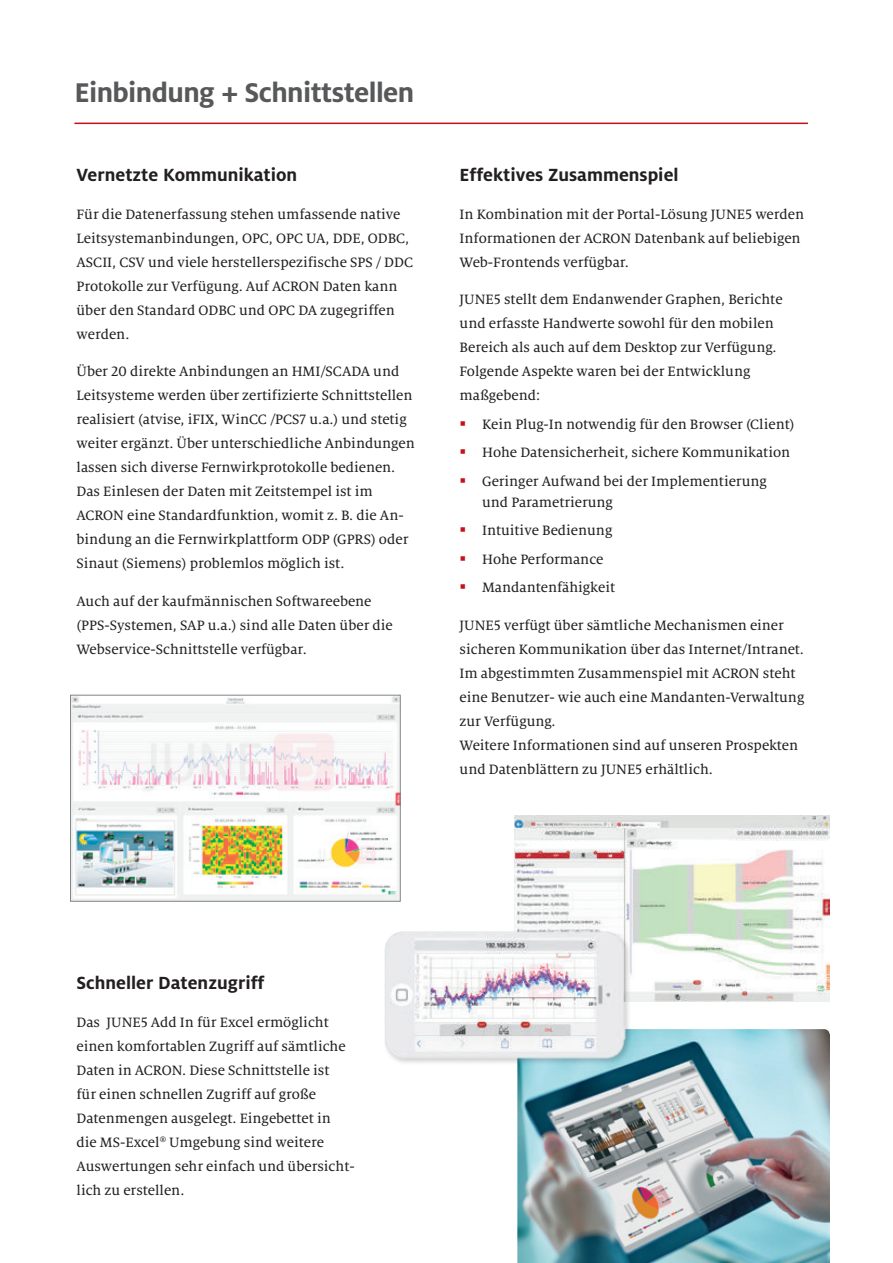
<style>
.page{position:relative;width:893px;height:1263px;background:#fff}
.page>*{position:absolute;margin:0;border:0;box-sizing:border-box;transform-origin:0 0}
.t1{font:700 30px "Milo OT";letter-spacing:-.02em;color:#57585a}
.t2{font:700 19.5px "Milo OT";color:#231f20}
.t3{font:15px/24px "Milo Serif OT Text";color:#231f20}
.s1{color:#c4121a}
</style>
<div class="page">
<hr style="left:74px;top:123px;width:734px;height:1px;background:#c4121a">
<img style="left:72px;top:697px;width:327px;height:203px">
<div style="left:70px;top:695px;width:331px;height:207px;border:1px solid #808285"></div>
<img style="left:517px;top:1029px;width:313px;height:234px">
<img style="left:514px;top:815px;width:316px;height:186px">
<div style="left:384px;top:928px;width:248px;height:137px;background:#231f20;opacity:.2"></div>
<img style="left:384px;top:928px;width:244px;height:133px">
<h1 class="t1" style="left:74px;top:77px;width:341px">Einbindung + Schnittstellen</h1>
<h2 class="t2" style="left:77px;top:165px;width:222px">Vernetzte Kommunikation</h2>
<p class="t3" style="left:77px;top:202px;width:338px">Für die Datenerfassung stehen umfassende native Leitsystemanbindungen, OPC, OPC UA, DDE, ODBC, ASCII, CSV und viele herstellerspezifische SPS / DDC Protokolle zur Verfügung. Auf ACRON Daten kann über den Standard ODBC und OPC DA zugegriffen werden.</p>
<p class="t3" style="left:77px;top:360px;width:340px">Über 20 direkte Anbindungen an HMI/SCADA und Leitsysteme werden über zertifizierte Schnittstellen realisiert (atvise, iFIX, WinCC /PCS7 u.a.) und stetig weiter ergänzt. Über unterschiedliche Anbindungen lassen sich diverse Fernwirkprotokolle bedienen.<br>Das Einlesen der Daten mit Zeitstempel ist im ACRON eine Standardfunktion, womit z. B. die An&shy;bindung an die Fernwirkplattform ODP (GPRS) oder Sinaut (Siemens) problemlos möglich ist.</p>
<p class="t3" style="left:77px;top:589px;width:318px">Auch auf der kaufmännischen Softwareebene (PPS-Systemen, SAP u.a.) sind alle Daten über die<br>Webservice-Schnittstelle verfügbar.</p>
<h2 class="t2" style="left:460px;top:165px;width:220px">Effektives Zusammenspiel</h2>
<p class="t3" style="left:460px;top:202px;width:346px">In Kombination mit der Portal-Lösung JUNE5 werden<br>Informationen der ACRON Datenbank auf beliebigen<br>Web-Frontends verfügbar.</p>
<p class="t3" style="left:460px;top:288px;width:324px">JUNE5 stellt dem Endanwender Graphen, Berichte und erfasste Handwerte sowohl für den mobilen Bereich als auch auf dem Desktop zur Verfügung.<br>Folgende Aspekte waren bei der Entwicklung maßgebend:</p>
<p class="t3" style="left:460px;top:412px;width:336px"><span class="s1">▪</span> Kein Plug-In notwendig für den Browser (Client)</p>
<p class="t3" style="left:460px;top:441px;width:332px"><span class="s1">▪</span> Hohe Datensicherheit, sichere Kommunikation</p>
<p class="t3" style="left:482px;top:471px;width:286px;line-height:21px;text-indent:-22px"><span class="s1">▪</span> Geringer Aufwand bei der Implementierung und Parametrierung</p>
<p class="t3" style="left:460px;top:519px;width:154px"><span class="s1">▪</span> Intuitive Bedienung</p>
<p class="t3" style="left:460px;top:547px;width:145px"><span class="s1">▪</span> Hohe Performance</p>
<p class="t3" style="left:460px;top:576px;width:157px"><span class="s1">▪</span> Mandantenfähigkeit</p>
<p class="t3" style="left:460px;top:613px;width:346px">JUNE5 verfügt über sämtliche Mechanismen einer sicheren Kommunikation über das Internet/Intranet.<br>Im abgestimmten Zusammenspiel mit ACRON steht eine Benutzer- wie auch eine Mandanten-Verwaltung zur Verfügung.<br>Weitere Informationen sind auf unseren Prospekten und Datenblättern zu JUNE5 erhältlich.</p>
<h2 class="t2" style="left:77px;top:973px;width:189px">Schneller Datenzugriff</h2>
<p class="t3" style="left:77px;top:1010px;width:280px">Das JUNE5 Add In für Excel ermöglicht einen komfortablen Zugriff auf sämtliche Daten in ACRON. Diese Schnittstelle ist<br>für einen schnellen Zugriff auf große Datenmengen ausgelegt. Eingebettet in die MS-Excel<sup>®</sup> Umgebung sind weitere Auswertungen sehr einfach und übersicht&shy;lich zu erstellen.</p>
</div>
